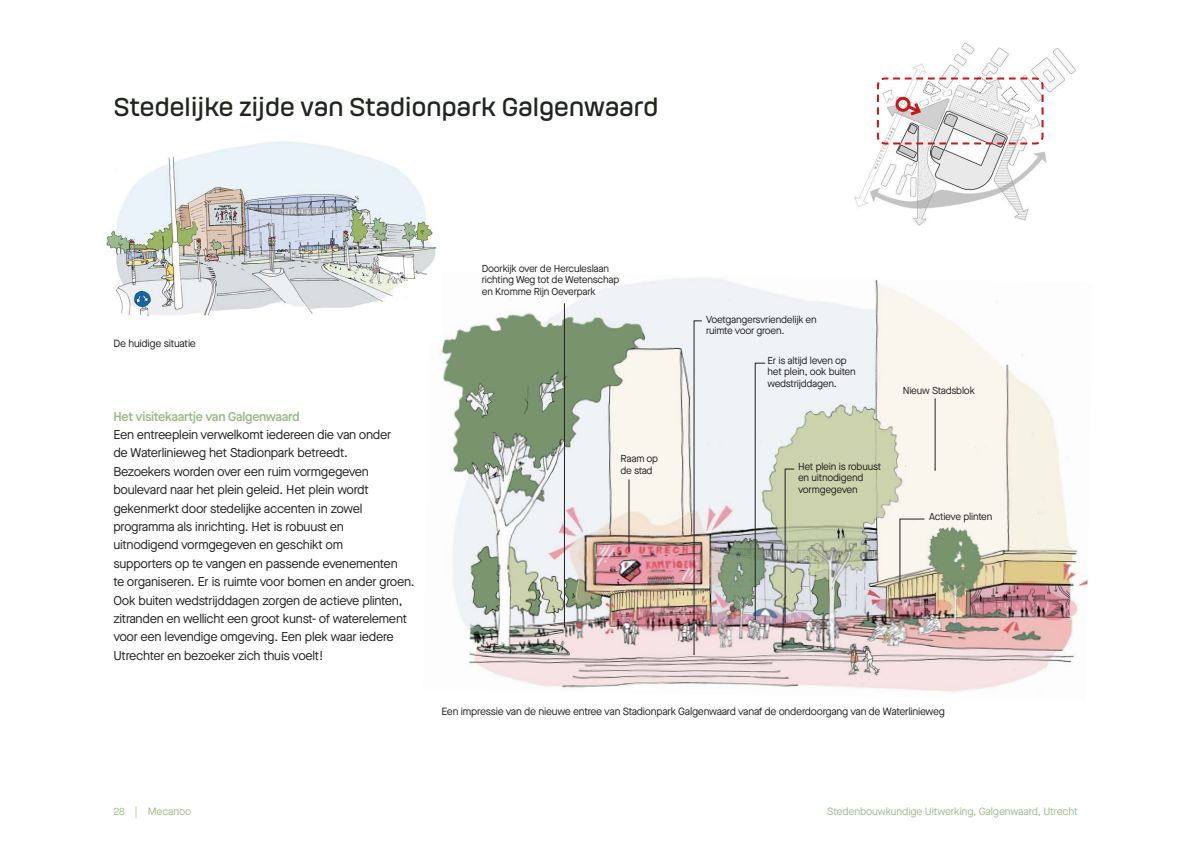
<style>
.page{position:relative;width:1191px;height:842px;background:#fff}
.page>*{position:absolute;margin:0;border:0;box-sizing:border-box;transform-origin:0 0}
.Sub_Chapter_Titl_NL{font:24px "Hong Kong";letter-spacing:-.02em;color:#20261c}
.Body_NL_MN_12_75{font:12.8px/18.4px "Maison Neue";letter-spacing:-.02em;color:#231f20}
.Subheader_Body_NL_M{font:600 12.8px "Maison Neue";letter-spacing:-.02em;color:#9dbb88}
.Captions_NL_MN_10_5{font:10.5px "Maison Neue";letter-spacing:-.02em;color:#231f20}
.t1{font:10.5px "Maison Neue";letter-spacing:-.01em;color:#9dbb88}
.Captions_NL_MN_10_5-2{font:10.1px/11.5px "Maison Neue";letter-spacing:-.02em;color:#231f20}
</style>
<div class="page">
<img style="left:854px;top:42px;width:222px;height:183px">
<svg style="left:876px;top:77px;width:168px;height:68px"></svg>
<img style="left:441px;top:277px;width:647px;height:415px">
<svg style="left:693px;top:320px;width:9px;height:335px"></svg>
<svg style="left:754px;top:363px;width:11px;height:257px"></svg>
<svg style="left:784px;top:469px;width:10px;height:154px;background:#b3b69c"></svg>
<svg style="left:899px;top:519px;width:26px;height:82px;background:#dcd5c5"></svg>
<hr style="left:629px;top:479px;width:1px;height:72px;background:#231f20">
<hr style="left:564px;top:303px;width:1px;height:324px;background:#231f20">
<hr style="left:935px;top:398px;width:1px;height:72px;background:#231f20">
<img style="left:106px;top:141px;width:331px;height:176px">
<p class="Sub_Chapter_Titl_NL" style="left:113px;top:90px;width:547px">Stedelijke zijde van Stadionpark Galgenwaard</p>
<p class="Captions_NL_MN_10_5" style="left:113px;top:336px;width:84px">De huidige situatie</p>
<p class="Subheader_Body_NL_M" style="left:113px;top:407px;width:188px">Het visitekaartje van Galgenwaard</p>
<p class="Body_NL_MN_12_75" style="left:113px;top:425px;width:303px">Een entreeplein verwelkomt iedereen die van onder<br>de Waterlinieweg het Stadionpark betreedt.<br>Bezoekers worden over een ruim vormgegeven boulevard naar het plein geleid. Het plein wordt gekenmerkt door stedelijke accenten in zowel programma als inrichting. Het is robuust en<br>uitnodigend vormgegeven en geschikt om<br>supporters op te vangen en passende evenementen<br>te organiseren. Er is ruimte voor bomen en ander groen.<br>Ook buiten wedstrijddagen zorgen de actieve plinten, zitranden en wellicht een groot kunst- of waterelement voor een levendige omgeving. Een plek waar iedere Utrechter en bezoeker zich thuis voelt!</p>
<p class="Captions_NL_MN_10_5-2" style="left:482px;top:263px;width:139px">Doorkijk over de Herculeslaan richting Weg tot de Wetenschap en Kromme Rijn Oeverpark</p>
<p class="Captions_NL_MN_10_5-2" style="left:620px;top:453px;width:39px">Raam op de stad</p>
<p class="Captions_NL_MN_10_5-2" style="left:706px;top:314px;width:112px">Voetgangersvriendelijk en ruimte voor groen.</p>
<p class="Captions_NL_MN_10_5-2" style="left:767px;top:354px;width:90px">Er is altijd leven op het plein, ook buiten wedstrijddagen.</p>
<p class="Captions_NL_MN_10_5-2" style="left:902px;top:384px;width:74px">Nieuw Stadsblok</p>
<p class="Captions_NL_MN_10_5-2" style="left:798px;top:461px;width:85px">Het plein is robuust en uitnodigend vormgegeven</p>
<p class="Captions_NL_MN_10_5-2" style="left:929px;top:511px;width:65px">Actieve plinten</p>
<p class="Captions_NL_MN_10_5" style="left:441px;top:704px;width:505px">Een impressie van de nieuwe entree van Stadionpark Galgenwaard vanaf de onderdoorgang van de Waterlinieweg</p>
<p class="t1" style="left:113px;top:804px;width:79px">28 | Mecanoo</p>
<p class="t1" style="left:827px;top:804px;width:252px">Stedenbouwkundige Uitwerking, Galgenwaard, Utrecht</p>
</div>
